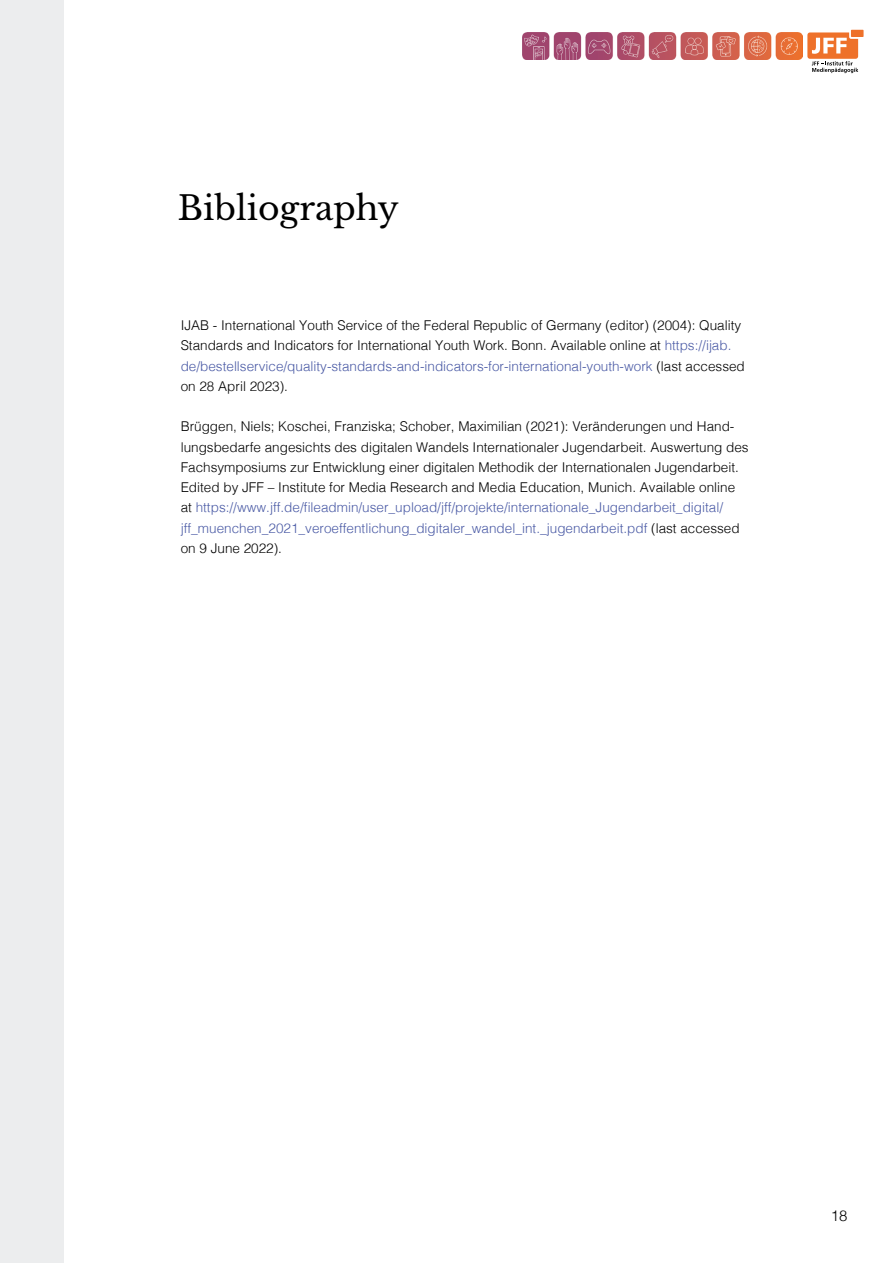
<style>
.page{position:relative;width:893px;height:1263px;background:#fff}
.page>*{position:absolute;margin:0;border:0;box-sizing:border-box;transform-origin:0 0}
.Kapitel{font:33px "Libre Baskerville";color:#000}
.t1{font:300 15px "Helvetica";color:#000}
.Fließtext{font:300 13.5px/20.2px "Helvetica";color:#000}
.s1{color:#4a5aa5}
</style>
<div class="page">
<div style="left:851px;top:30px;width:12px;height:7px;background:#ee712a"></div>
<svg style="left:807px;top:32px;width:51px;height:41px"></svg>
<img style="left:523px;top:32px;width:279px;height:27px">
<div style="left:0;top:0;width:64px;height:1263px;background:#ecedee"></div>
<p class="Kapitel" style="left:178px;top:188px;width:223px">Bibliography</p>
<p class="Fließtext" style="left:181px;top:314px;width:566px">IJAB - International Youth Service of the Federal Republic of Germany (editor) (2004): Quality Standards and Indicators for International Youth Work. Bonn. Available online at <span class="s1">https://ijab. de/bestellservice/quality-standards-and-indicators-for-international-youth-work</span> (last accessed on 28 April 2023).</p>
<p class="Fließtext" style="left:181px;top:415px;width:569px">Brüggen, Niels; Koschei, Franziska; Schober, Maximilian (2021): Veränderungen und Hand&shy;lungsbedarfe angesichts des digitalen Wandels Internationaler Jugendarbeit. Auswertung des Fachsymposiums zur Entwicklung einer digitalen Methodik der Internationalen Jugendarbeit.<br>Edited by JFF – Institute for Media Research and Media Education, Munich. Available online at <span class="s1">https://www.jff.de/fileadmin/user_upload/jff/projekte/internationale_Jugendarbeit_digital/ jff_muenchen_2021_veroeffentlichung_digitaler_wandel_int._jugendarbeit.pdf</span> (last accessed on 9 June 2022).</p>
<p class="t1" style="left:831px;top:1203px;width:18px">18</p>
</div>
